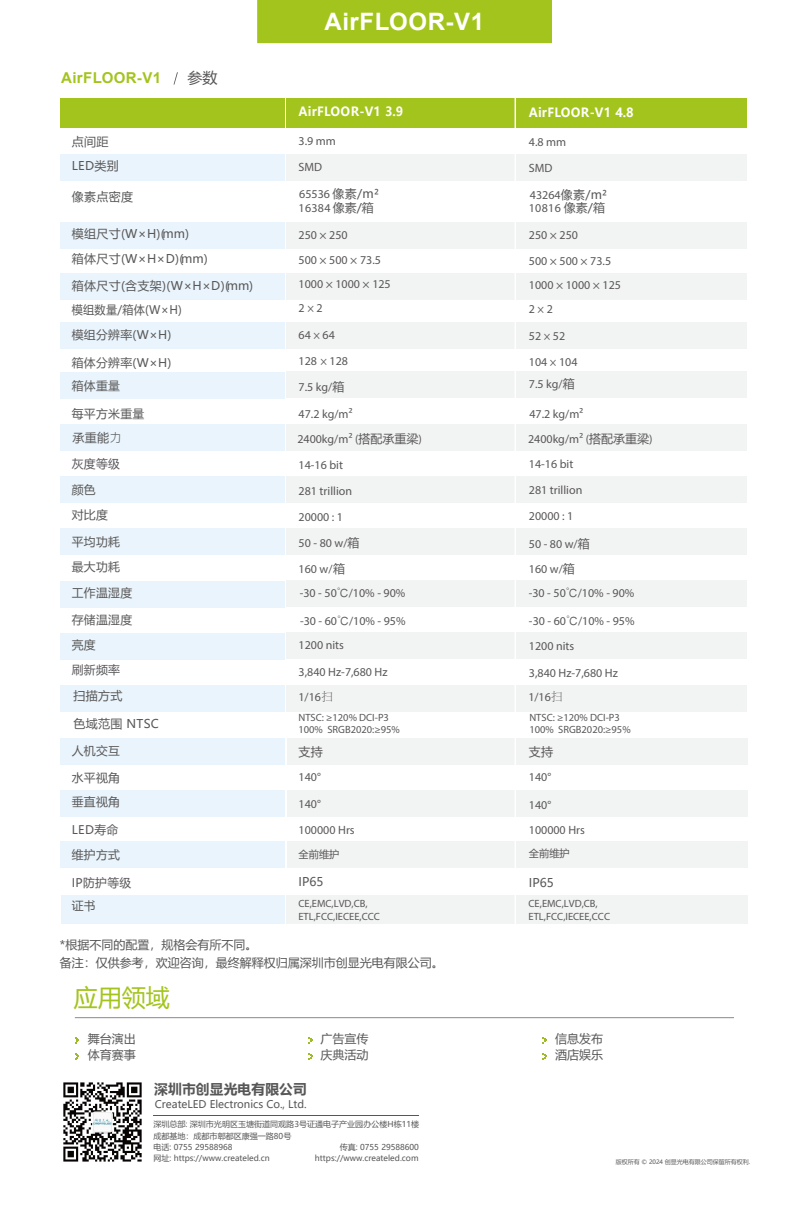
<style>
.page{position:relative;width:808px;height:1212px;background:#fff}
.page>*{position:absolute;margin:0;border:0;box-sizing:border-box;transform-origin:0 0}
.t1{font:700 24px "Arial";letter-spacing:.025em;color:#fff}
.t2{font:24px "Microsoft Ya Hei";color:#a3c41d}
.t3{font:700 15px "Arial";letter-spacing:.025em;color:#a3c41d}
.t4{font:15px "Microsoft Ya Hei";color:#595757}
.t5{font:700 13.8px "Microsoft Ya Hei";letter-spacing:.01em;color:#585757}
.t6{font:700 12.6px "Microsoft Ya Hei";letter-spacing:.025em;color:#fff;scale:.95 1}
.t7{font:12px/25.8px "Myriad Pro";color:#595757}
.t8{font:12px/16px "Microsoft Ya Hei";color:#595757}
.t9{font:12px "Microsoft Ya Hei";letter-spacing:.025em;color:#595757}
.t10{font:11.85px/25.7px "Microsoft Ya Hei";letter-spacing:.025em;color:#595757}
.t11{font:11.85px/25.3px "Microsoft Ya Hei";letter-spacing:.025em;color:#595757;scale:.94 1}
.t12{font:10.5px/12.6px "Myriad Pro";color:#595757}
.t13{font:10.5px "Microsoft Ya Hei";color:#585757}
.t14{font:10.2px "Microsoft Ya Hei";color:#595757}
.t15{font:8.1px/11.2px "Microsoft Ya Hei";color:#585757}
.t16{font:6px "Microsoft Ya Hei";color:#595757}
.s1{font-family:"Microsoft Ya Hei"}
.s2{font-family:"Sim Hei"}
.s3{font-family:"Adobe Song Std";font-weight:300}
</style>
<div class="page">
<div style="left:61px;top:895px;width:224px;height:28px;background:#e9f4fc"></div>
<div style="left:287px;top:895px;width:461px;height:28px;background:#f2f3f3"></div>
<div style="left:60px;top:154px;width:224px;height:27px;background:#e9f4fc"></div>
<div style="left:60px;top:222px;width:224px;height:27px;background:#e9f4fc"></div>
<div style="left:60px;top:273px;width:224px;height:27px;background:#e9f4fc"></div>
<div style="left:60px;top:323px;width:224px;height:26px;background:#e9f4fc"></div>
<div style="left:60px;top:372px;width:224px;height:26px;background:#e9f4fc"></div>
<div style="left:60px;top:424px;width:224px;height:26px;background:#e9f4fc"></div>
<div style="left:60px;top:476px;width:224px;height:27px;background:#e9f4fc"></div>
<div style="left:60px;top:529px;width:224px;height:26px;background:#e9f4fc"></div>
<div style="left:60px;top:581px;width:224px;height:26px;background:#e9f4fc"></div>
<div style="left:60px;top:633px;width:224px;height:26px;background:#e9f4fc"></div>
<div style="left:60px;top:685px;width:224px;height:26px;background:#e9f4fc"></div>
<div style="left:286px;top:154px;width:461px;height:26px;background:#f2f3f3"></div>
<div style="left:286px;top:222px;width:461px;height:27px;background:#f2f3f3"></div>
<div style="left:286px;top:273px;width:461px;height:27px;background:#f2f3f3"></div>
<div style="left:286px;top:322px;width:461px;height:26px;background:#f2f3f3"></div>
<div style="left:286px;top:372px;width:461px;height:26px;background:#f2f3f3"></div>
<div style="left:286px;top:424px;width:461px;height:26px;background:#f2f3f3"></div>
<div style="left:286px;top:476px;width:461px;height:26px;background:#f2f3f3"></div>
<div style="left:286px;top:528px;width:461px;height:27px;background:#f2f3f3"></div>
<div style="left:286px;top:581px;width:461px;height:26px;background:#f2f3f3"></div>
<div style="left:286px;top:633px;width:461px;height:26px;background:#f2f3f3"></div>
<div style="left:286px;top:685px;width:461px;height:26px;background:#f2f3f3"></div>
<div style="left:60px;top:738px;width:225px;height:26px;background:#e9f4fc"></div>
<div style="left:287px;top:738px;width:460px;height:26px;background:#f2f3f3"></div>
<div style="left:60px;top:791px;width:225px;height:26px;background:#e9f4fc"></div>
<div style="left:287px;top:791px;width:460px;height:26px;background:#f2f3f3"></div>
<div style="left:60px;top:842px;width:225px;height:26px;background:#e9f4fc"></div>
<div style="left:287px;top:842px;width:460px;height:26px;background:#f2f3f3"></div>
<div style="left:60px;top:98px;width:224px;height:30px;background:#a3c41d"></div>
<div style="left:286px;top:98px;width:461px;height:30px;background:#a3c41d"></div>
<svg style="left:75px;top:1037px;width:4px;height:6px"></svg>
<svg style="left:75px;top:1053px;width:4px;height:6px"></svg>
<svg style="left:309px;top:1037px;width:4px;height:6px"></svg>
<svg style="left:309px;top:1053px;width:4px;height:6px"></svg>
<svg style="left:543px;top:1053px;width:3px;height:6px"></svg>
<hr style="left:75px;top:1017px;width:659px;height:1px;background:#898989">
<div style="left:257px;top:0;width:295px;height:43px;background:#a3c41d"></div>
<svg style="left:174px;top:72px;width:4px;height:13px"></svg>
<hr style="left:514px;top:98px;width:2px;height:828px;background:#fff">
<img style="left:63px;top:1082px;width:79px;height:80px">
<hr style="left:154px;top:1115px;width:265px;height:1px;background:#585757">
<p class="t3" style="left:61px;top:67px;width:101px">AirFLOOR-V1</p>
<p class="t4" style="left:187px;top:68px;width:31px">参数</p>
<p class="t8" style="left:72px;top:133px;width:38px">点间距</p>
<p class="t8" style="left:72px;top:157px;width:49px">LED类别</p>
<p class="t8" style="left:72px;top:188px;width:63px">像素点密度</p>
<p class="t8" style="left:72px;top:225px;width:119px">模组尺寸(W×H)(mm)</p>
<p class="t8" style="left:72px;top:251px;width:137px">箱体尺寸(W×H×D)(mm)</p>
<p class="t9" style="left:72px;top:278px;width:183px">箱体尺寸(含支架)(W×H×D)(mm)</p>
<h1 class="t1" style="left:324px;top:4px;width:161px">AirFLOOR-V1</h1>
<p class="t6" style="left:299px;top:103px;width:112px">AirFLOOR-V1 3.9</p>
<p class="t6" style="left:529px;top:104px;width:112px">AirFLOOR-V1 4.8</p>
<p class="t7" style="left:299px;top:127px;width:39px;line-height:26.2px">3.9 mm<br>SMD</p>
<p class="t7" style="left:299px;top:187px;width:82px;line-height:13.5px">65536 <span class="s1">像素/m²<br></span>16384 <span class="s1">像素/箱</span></p>
<p class="t7" style="left:299px;top:222px;width:84px">250 × 250<br>500 × 500 × 73.5</p>
<p class="t7" style="left:299px;top:271px;width:94px">1000 × 1000 × 125</p>
<p class="t7" style="left:529px;top:128px;width:39px;line-height:26.2px">4.8 mm<br>SMD</p>
<p class="t7" style="left:529px;top:188px;width:80px;line-height:13.5px">43264<span class="s1">像素/m²<br></span>10816 <span class="s1">像素/箱</span></p>
<p class="t7" style="left:529px;top:222px;width:84px">250 × 250<br>500 × 500 × 73.5</p>
<p class="t7" style="left:529px;top:272px;width:94px">1000 × 1000 × 125</p>
<p class="t11" style="left:72px;top:296px;width:119px">模组数量/箱体(W×H)模组分辨率(W×H)</p>
<p class="t10" style="left:72px;top:351px;width:101px;line-height:23.2px">箱体分辨率(W×H)箱体重量</p>
<p class="t10" style="left:72px;top:401px;width:74px">每平方米重量</p>
<p class="t10" style="left:72px;top:450px;width:50px">灰度等级颜色<br>对比度</p>
<p class="t7" style="left:299px;top:295px;width:26px">2×2</p>
<p class="t7" style="left:299px;top:322px;width:51px">64 × 64<br>128 × 128<br>7.5 kg/<span class="s1">箱</span></p>
<p class="t7" style="left:299px;top:400px;width:55px">47.2 kg/m²</p>
<p class="t7" style="left:529px;top:400px;width:55px">47.2 kg/m²</p>
<p class="t7" style="left:529px;top:296px;width:26px">2×2</p>
<p class="t7" style="left:529px;top:323px;width:50px">52 × 52<br>104 × 104</p>
<p class="t7" style="left:529px;top:371px;width:47px">7.5 kg/<span class="s1">箱</span></p>
<p class="t8" style="left:73px;top:430px;width:50px">承重能⼒</p>
<p class="t7" style="left:297px;top:425px;width:126px">2400kg/m² (<span class="s1">搭配承重梁</span>)</p>
<p class="t7" style="left:528px;top:425px;width:126px">2400kg/m² (<span class="s1">搭配承重梁</span>)</p>
<p class="t7" style="left:529px;top:451px;width:55px">14-16 bit<br>281 trillion<br>20000 : 1</p>
<p class="t7" style="left:529px;top:531px;width:62px;line-height:24.6px">50 - 80 w/<span class="s1">箱<br></span>160 w/<span class="s1">箱</span></p>
<p class="t7" style="left:299px;top:452px;width:62px">14-16 bit<br>281 trillion<br>20000 : 1<br>50 - 80 w/<span class="s1">箱<br></span>160 w/<span class="s1">箱</span></p>
<p class="t10" style="left:72px;top:528px;width:50px">平均功耗</p>
<p class="t10" style="left:72px;top:580px;width:62px">工作温湿度</p>
<p class="t10" style="left:72px;top:607px;width:62px">存储温湿度</p>
<p class="t10" style="left:72px;top:657px;width:50px">刷新频率</p>
<p class="t10" style="left:72px;top:554px;width:50px">最大功耗</p>
<p class="t7" style="left:300px;top:580px;width:107px">-30 - 50<span class="s2">℃</span>/10% - 90%</p>
<p class="t7" style="left:300px;top:607px;width:107px">-30 - 60<span class="s2">℃</span>/10% - 95%</p>
<p class="t7" style="left:529px;top:580px;width:107px">-30 - 50<span class="s2">℃</span>/10% - 90%</p>
<p class="t7" style="left:529px;top:607px;width:107px">-30 - 60<span class="s2">℃</span>/10% - 95%</p>
<p class="t10" style="left:72px;top:632px;width:25px">亮度</p>
<p class="t7" style="left:299px;top:632px;width:47px">1200 nits</p>
<p class="t7" style="left:299px;top:659px;width:91px">3,840 Hz-7,680 Hz</p>
<p class="t7" style="left:529px;top:633px;width:47px">1200 nits</p>
<p class="t7" style="left:529px;top:660px;width:91px">3,840 Hz-7,680 Hz</p>
<p class="t8" style="left:73px;top:687px;width:50px">扫描方式</p>
<p class="t9" style="left:73px;top:715px;width:87px">色域范围 NTSC</p>
<p class="t10" style="left:72px;top:737px;width:50px">人机交互</p>
<p class="t10" style="left:72px;top:764px;width:50px;line-height:24.9px">水平视角垂直视角</p>
<p class="t10" style="left:72px;top:816px;width:48px">LED寿命</p>
<p class="t10" style="left:72px;top:841px;width:50px">维护方式</p>
<p class="t10" style="left:72px;top:870px;width:61px;line-height:23.7px">IP防护等级证书</p>
<p class="t7" style="left:298px;top:684px;width:36px">1/16<span class="s3">扫</span></p>
<p class="t12" style="left:298px;top:711px;width:103px">NTSC: ≥120% DCI-P3<br>100% SRGB2020:≥95%</p>
<p class="t12" style="left:529px;top:711px;width:103px">NTSC: ≥120% DCI-P3<br>100% SRGB2020:≥95%</p>
<p class="t7" style="left:528px;top:684px;width:36px">1/16<span class="s3">扫</span></p>
<p class="t8" style="left:299px;top:743px;width:26px">支持</p>
<p class="t7" style="left:299px;top:764px;width:24px">140°</p>
<p class="t7" style="left:299px;top:791px;width:58px">140°<br>100000 Hrs</p>
<p class="t8" style="left:529px;top:743px;width:26px">支持</p>
<p class="t7" style="left:529px;top:764px;width:24px">140°</p>
<p class="t7" style="left:529px;top:792px;width:58px;line-height:25px">140°<br>100000 Hrs</p>
<p class="t14" style="left:299px;top:848px;width:42px">全前维护</p>
<p class="t14" style="left:529px;top:847px;width:42px">全前维护</p>
<p class="t8" style="left:299px;top:873px;width:26px">IP65</p>
<p class="t8" style="left:529px;top:874px;width:26px">IP65</p>
<p class="t12" style="left:298px;top:897px;width:83px">CE,EMC,LVD,CB,<br>ETL,FCC,IECEE,CCC</p>
<p class="t12" style="left:528px;top:897px;width:83px">CE,EMC,LVD,CB,<br>ETL,FCC,IECEE,CCC</p>
<p class="t8" style="left:60px;top:935px;width:385px;line-height:18px">*根据不同的配置，规格会有所不同。<br>备注：仅供参考，欢迎咨询，最终解释权归属深圳市创显光电有限公司。</p>
<h1 class="t2" style="left:74px;top:981px;width:97px">应用领域</h1>
<p class="t8" style="left:88px;top:1031px;width:49px">舞台演出体育赛事</p>
<p class="t8" style="left:320px;top:1031px;width:49px">广告宣传庆典活动</p>
<p class="t8" style="left:555px;top:1031px;width:49px">信息发布酒店娱乐</p>
<p class="t5" style="left:154px;top:1079px;width:154px">深圳市创显光电有限公司</p>
<p class="t13" style="left:155px;top:1097px;width:153px">CreateLED Electronics Co., Ltd.</p>
<p class="t15" style="left:153px;top:1118px;width:267px">深圳总部: 深圳市光明区玉塘街道同观路3号证通电子产业园办公楼H栋11楼成都基地：成都市郫都区康强一路80号<br>电话: 0755 29588968</p>
<p class="t15" style="left:340px;top:1141px;width:81px">传真: 0755 29588600</p>
<p class="t15" style="left:153px;top:1152px;width:118px">网址: https://www.createled.cn</p>
<p class="t15" style="left:315px;top:1152px;width:105px">https://www.createled.com</p>
<p class="t16" style="left:616px;top:1157px;width:136px">版权所有 © 2024 创显光电有限公司保留所有权利.</p>
</div>
